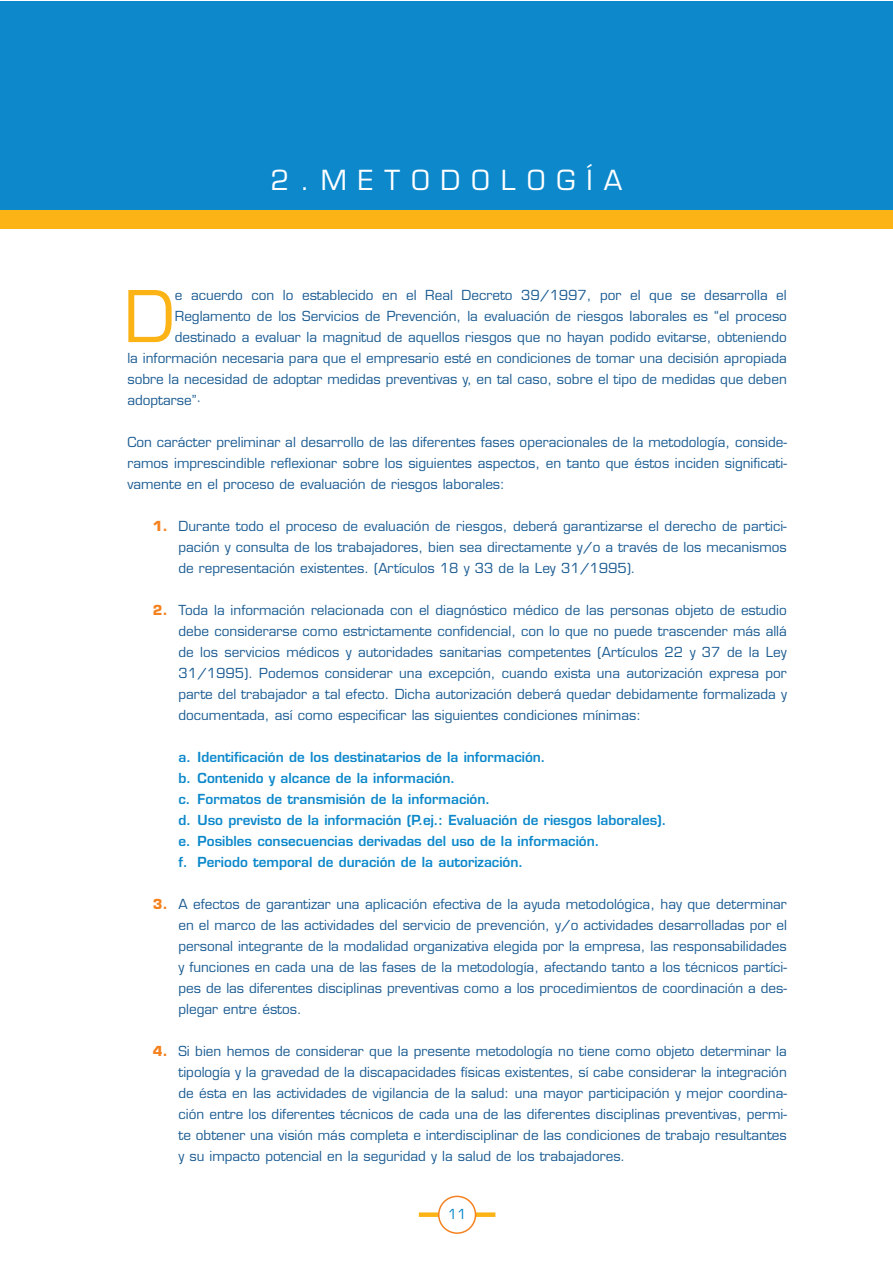
<style>
.page{position:relative;width:893px;height:1263px;background:#fff}
.page>*{position:absolute;margin:0;border:0;box-sizing:border-box;transform-origin:0 0}
.t1{font:69.45px "Eurostile";color:#fbb316}
.t2{font:27px "Eurostile";letter-spacing:.415em;color:#fff}
.t3{font:13.5px/21px "Eurostile";color:#1a5b92;text-align:justify}
.t4{font:600 13.5px/21px "Eurostile";color:#0c88cb}
.t5{font:13.5px "Eurostile";color:#0c88cb}
.s1{font-weight:700;color:#f58220}
</style>
<div class="page">
<div style="left:419px;top:1212px;width:76px;height:5px;background:#fbb316"></div>
<svg style="left:438px;top:1196px;width:38px;height:38px"></svg>
<div style="left:0;top:2px;width:892px;height:216px;background:#0c88cb"></div>
<div style="left:0;top:210px;width:892px;height:19px;background:#fbb316"></div>
<h2 class="t2" style="left:270px;top:170px;width:353px">2.METODOLOGÍA</h2>
<h1 class="t1" style="left:124px;top:290px;width:52px">D</h1>
<p class="t3" style="left:175px;top:286px;width:613px">e acuerdo con lo establecido en el Real Decreto 39/1997, por el que se desarrolla el</p>
<p class="t3" style="left:175px;top:307px;width:613px">Reglamento de los Servicios de Prevención, la evaluación de riesgos laborales es “el proceso</p>
<p class="t3" style="left:175px;top:328px;width:613px">destinado a evaluar la magnitud de aquellos riesgos que no hayan podido evitarse, obteniendo</p>
<p class="t3" style="left:127px;top:349px;width:661px">la información necesaria para que el empresario esté en condiciones de tomar una decisión apropiada</p>
<p class="t3" style="left:127px;top:370px;width:661px">sobre la necesidad de adoptar medidas preventivas y, en tal caso, sobre el tipo de medidas que deben</p>
<p class="t3" style="left:127px;top:391px;width:75px">adoptarse”·</p>
<p class="t3" style="left:127px;top:433px;width:661px">Con carácter preliminar al desarrollo de las diferentes fases operacionales de la metodología, conside&shy;ramos imprescindible reflexionar sobre los siguientes aspectos, en tanto que éstos inciden significati&shy;vamente en el proceso de evaluación de riesgos laborales:</p>
<p class="t3" style="left:178px;top:517px;width:610px;text-indent:-25px"><span class="s1">1.</span> Durante todo el proceso de evaluación de riesgos, deberá garantizarse el derecho de partici&shy;pación y consulta de los trabajadores, bien sea directamente y/o a través de los mecanismos de representación existentes. (Artículos 18 y 33 de la Ley 31/1995).</p>
<p class="t3" style="left:178px;top:601px;width:610px;text-indent:-25px"><span class="s1">2.</span> Toda la información relacionada con el diagnóstico médico de las personas objeto de estudio debe considerarse como estrictamente confidencial, con lo que no puede trascender más allá de los servicios médicos y autoridades sanitarias competentes (Artículos 22 y 37 de la Ley 31/1995). Podemos considerar una excepción, cuando exista una autorización expresa por parte del trabajador a tal efecto. Dicha autorización deberá quedar debidamente formalizada y documentada, así como especificar las siguientes condiciones mínimas:</p>
<p class="t4" style="left:178px;top:748px;width:489px">a. Identificación de los destinatarios de la información.<br>b. Contenido y alcance de la información.<br>c. Formatos de transmisión de la información.<br>d. Uso previsto de la información (P.ej.: Evaluación de riesgos laborales). e. Posibles consecuencias derivadas del uso de la información.<br>f. Periodo temporal de duración de la autorización.</p>
<p class="t3" style="left:178px;top:895px;width:610px;text-indent:-25px"><span class="s1">3.</span> A efectos de garantizar una aplicación efectiva de la ayuda metodológica, hay que determinar en el marco de las actividades del servicio de prevención, y/o actividades desarrolladas por el personal integrante de la modalidad organizativa elegida por la empresa, las responsabilidades y funciones en cada una de las fases de la metodología, afectando tanto a los técnicos partíci&shy;pes de las diferentes disciplinas preventivas como a los procedimientos de coordinación a des&shy;plegar entre éstos.</p>
<p class="t3" style="left:178px;top:1042px;width:610px;text-indent:-25px"><span class="s1">4.</span> Si bien hemos de considerar que la presente metodología no tiene como objeto determinar la tipología y la gravedad de la discapacidades físicas existentes, sí cabe considerar la integración de ésta en las actividades de vigilancia de la salud: una mayor participación y mejor coordina&shy;ción entre los diferentes técnicos de cada una de las diferentes disciplinas preventivas, permi&shy;te obtener una visión más completa e interdisciplinar de las condiciones de trabajo resultantes y su impacto potencial en la seguridad y la salud de los trabajadores.</p>
<p class="t5" style="left:448px;top:1209px;width:20px">11</p>
</div>
